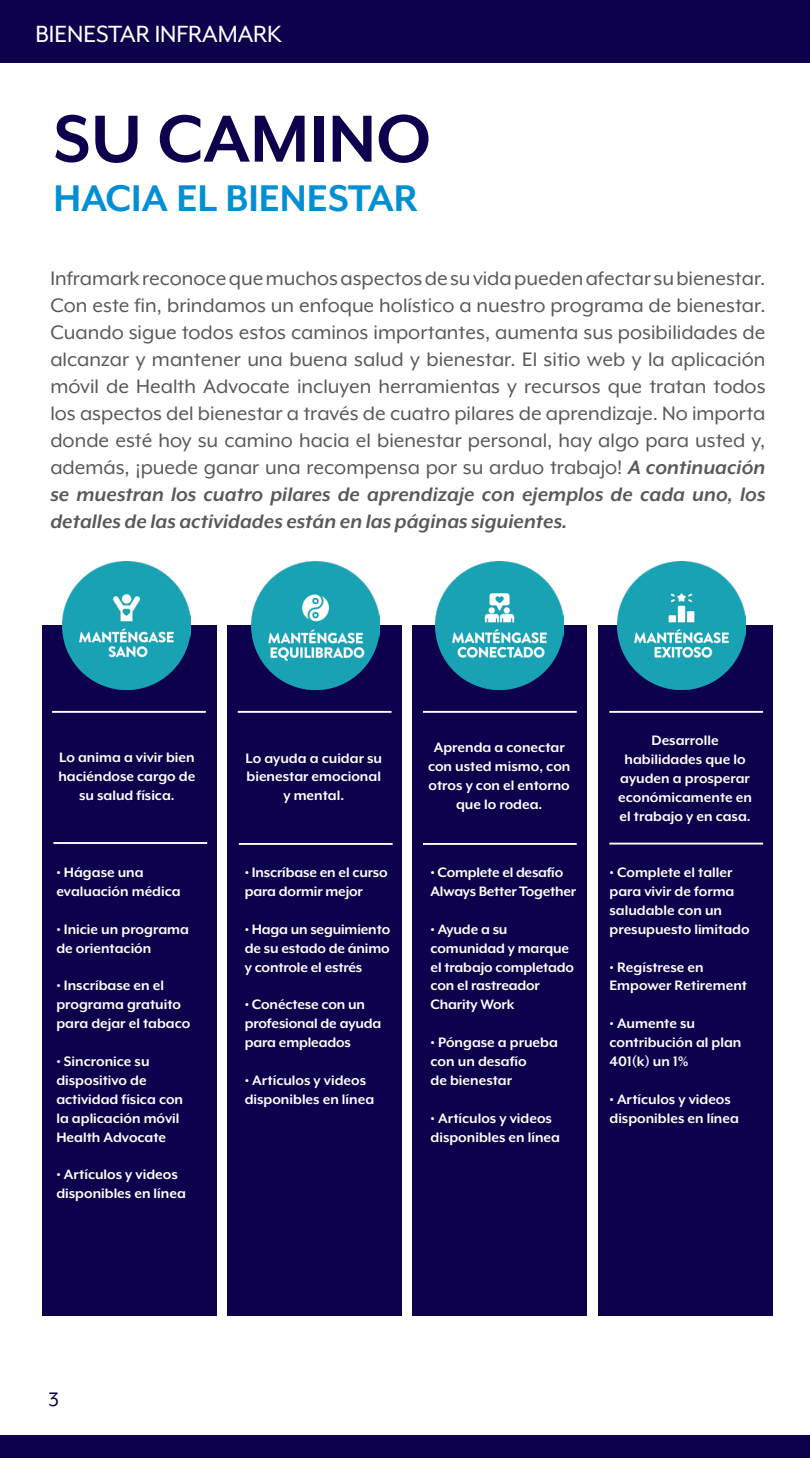
<style>
.page{position:relative;width:810px;height:1458px;background:#fff}
.page>*{position:absolute;margin:0;border:0;box-sizing:border-box;transform-origin:0 0}
.t1{font:700 76.5px "Mr Eaves XL Mod OT";color:#0d004c}
.t2{font:700 42.75px "Mr Eaves XL Mod OT";color:#008fd5}
.t3{font:27px "Mr Eaves XL Mod OT";color:#fff}
.t4{font:22.5px/27px "Mr Eaves XL Mod OT";color:#58595b;text-align:justify}
.t5{font:22.5px "Mr Eaves XL Mod OT";color:#0d004c}
.t6{font:700 15.75px/18.9px "Mr Eaves XL Mod OT";color:#fff}
.s1{font-weight:700;font-style:italic}
</style>
<div class="page">
<div style="left:0;top:1435px;width:810px;height:23px;background:#0d004c"></div>
<div style="left:0;top:0;width:810px;height:62px;background:#0d004c"></div>
<div style="left:42px;top:626px;width:174px;height:690px;background:#0d004c"></div>
<div style="left:228px;top:626px;width:174px;height:690px;background:#0d004c"></div>
<div style="left:413px;top:626px;width:174px;height:690px;background:#0d004c"></div>
<div style="left:598px;top:626px;width:174px;height:690px;background:#0d004c"></div>
<hr style="left:52px;top:711px;width:154px;height:2px;background:#fff">
<hr style="left:238px;top:711px;width:154px;height:2px;background:#fff">
<hr style="left:423px;top:711px;width:154px;height:2px;background:#fff">
<hr style="left:609px;top:711px;width:154px;height:2px;background:#fff">
<hr style="left:53px;top:842px;width:154px;height:2px;background:#fff">
<hr style="left:239px;top:843px;width:154px;height:2px;background:#fff">
<hr style="left:423px;top:843px;width:154px;height:2px;background:#fff">
<hr style="left:609px;top:843px;width:154px;height:2px;background:#fff">
<img style="left:63px;top:562px;width:128px;height:127px">
<img style="left:252px;top:562px;width:128px;height:127px">
<img style="left:436px;top:562px;width:128px;height:127px">
<img style="left:618px;top:562px;width:128px;height:127px">
<p class="t3" style="left:36px;top:20px;width:248px">BIENESTAR INFRAMARK</p>
<p class="t1" style="left:53px;top:96px;width:379px">SU CAMINO</p>
<p class="t2" style="left:53px;top:175px;width:366px">HACIA EL BIENESTAR</p>
<p class="t4" style="left:50px;top:265px;width:717px">Inframark reconoce que muchos aspectos de su vida pueden afectar su bienestar.<br>Con este fin, brindamos un enfoque holístico a nuestro programa de bienestar.<br>Cuando sigue todos estos caminos importantes, aumenta sus posibilidades de alcanzar y mantener una buena salud y bienestar. El sitio web y la aplicación móvil de Health Advocate incluyen herramientas y recursos que tratan todos los aspectos del bienestar a través de cuatro pilares de aprendizaje. No importa donde esté hoy su camino hacia el bienestar personal, hay algo para usted y, además, ¡puede ganar una recompensa por su arduo trabajo! <span class="s1">A continuación se muestran los cuatro pilares de aprendizaje con ejemplos de cada uno, los detalles de las actividades están en las páginas siguientes.</span></p>
<p class="t6" style="left:58px;top:748px;width:138px;text-align:center">Lo anima a vivir bien haciéndose cargo de su salud física.</p>
<p class="t6" style="left:56px;top:863px;width:126px">• Hágase una evaluación médica</p>
<p class="t6" style="left:56px;top:919px;width:134px">• Inicie un programa de orientación</p>
<p class="t6" style="left:56px;top:976px;width:136px">• Inscríbase en el programa gratuito para dejar el tabaco</p>
<p class="t6" style="left:56px;top:1052px;width:128px">• Sincronice su dispositivo de actividad física con la aplicación móvil<br>Health Advocate</p>
<p class="t6" style="left:56px;top:1165px;width:131px">• Artículos y videos disponibles en línea</p>
<p class="t6" style="left:246px;top:748px;width:138px;text-align:center">Lo ayuda a cuidar su bienestar emocional y mental.</p>
<p class="t6" style="left:428px;top:738px;width:144px;text-align:center">Aprenda a conectar con usted mismo, con otros y con el entorno que lo rodea.</p>
<p class="t6" style="left:618px;top:731px;width:135px;text-align:center">Desarrolle habilidades que lo ayuden a prosperar económicamente en el trabajo y en casa.</p>
<p class="t6" style="left:245px;top:863px;width:144px">• Inscríbase en el curso para dormir mejor</p>
<p class="t6" style="left:245px;top:919px;width:147px;text-align:justify">• Haga un seguimiento de su estado de ánimo y controle el estrés</p>
<p class="t6" style="left:245px;top:995px;width:138px">• Conéctese con un profesional de ayuda para empleados</p>
<p class="t6" style="left:245px;top:1071px;width:131px">• Artículos y videos disponibles en línea</p>
<p class="t6" style="left:431px;top:863px;width:147px">• Complete el desafío<br>Always Better Together</p>
<p class="t6" style="left:431px;top:919px;width:145px">• Ayude a su comunidad y marque el trabajo completado con el rastreador<br>Charity Work</p>
<p class="t6" style="left:431px;top:1033px;width:129px">• Póngase a prueba con un desafío<br>de bienestar</p>
<p class="t6" style="left:431px;top:1108px;width:131px">• Artículos y videos disponibles en línea</p>
<p class="t6" style="left:609px;top:863px;width:142px">• Complete el taller para vivir de forma saludable con un presupuesto limitado</p>
<p class="t6" style="left:609px;top:957px;width:139px">• Regístrese en<br>Empower Retirement</p>
<p class="t6" style="left:609px;top:1014px;width:133px">• Aumente su contribución al plan<br>401(k) un 1%</p>
<p class="t6" style="left:609px;top:1090px;width:131px">• Artículos y videos disponibles en línea</p>
<p class="t5" style="left:49px;top:1387px;width:12px">3</p>
</div>
